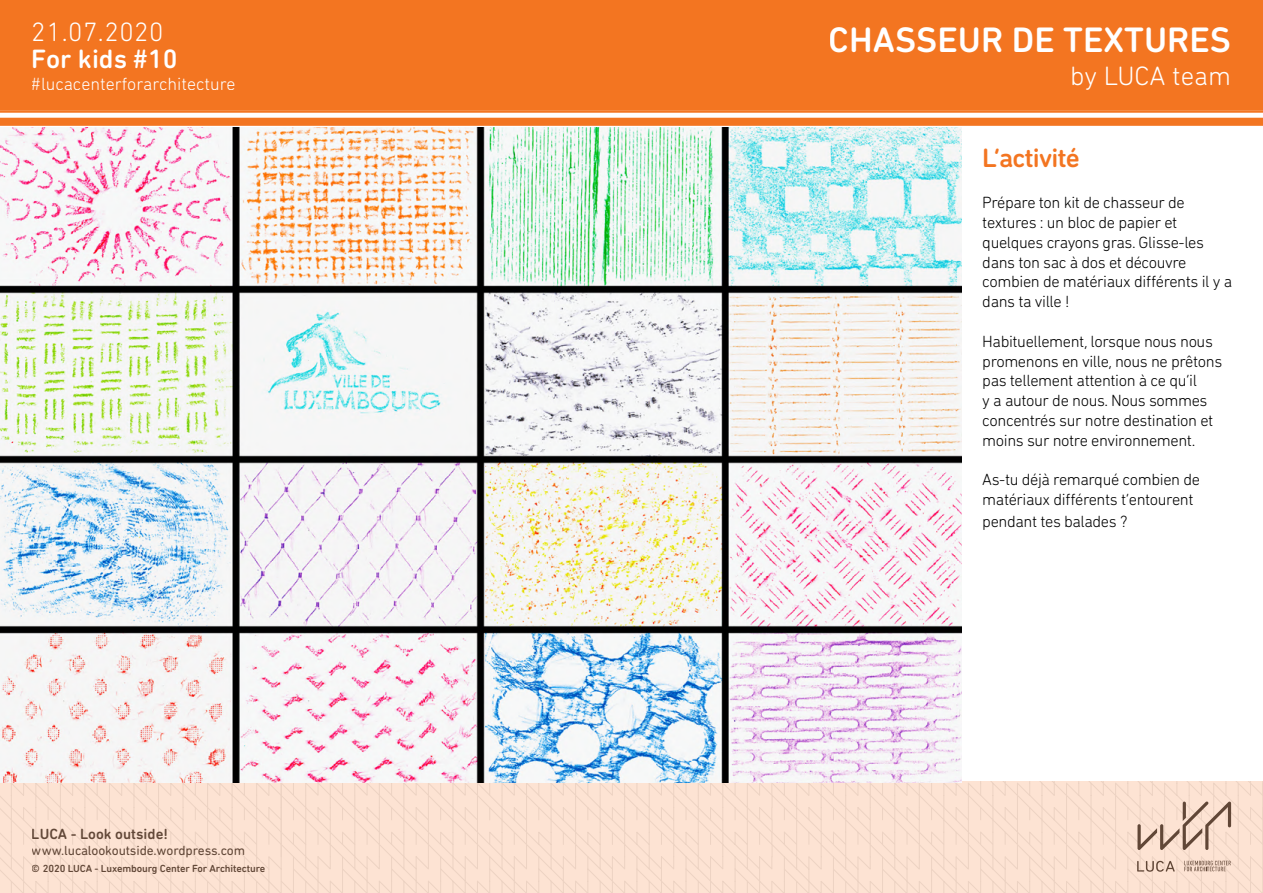
<style>
.page{position:relative;width:1263px;height:893px;background:#fff}
.page>*{position:absolute;margin:0;border:0;box-sizing:border-box;transform-origin:0 0}
.t1{font:500 36px "DIN Next Rounded LT Pro";color:#fff}
.t2{font:300 27px "DIN Next Rounded LT Pro";color:#fff}
.t3{font:500 27px "DIN Next Rounded LT Pro";color:#fff}
.t4{font:500 27px "DIN Next Rounded LT Pro";letter-spacing:-.025em;color:#f37521}
.t5{font:300 18px "DIN Next Rounded LT Pro";color:#fff}
.t6{font:300 16.5px/19.8px "DIN Next Rounded LT Pro";letter-spacing:-.025em;color:#000}
.t7{font:500 15px "DIN Next Rounded LT Pro";color:#4d4d4d}
.t8{font:13.5px "DIN Next Rounded LT Pro";letter-spacing:-.01em;color:#4d4d4d}
.t9{font:500 10.5px "DIN Next Rounded LT Pro";letter-spacing:-.01em;color:#4d4d4d}
</style>
<div class="page">
<svg style="left:772px;top:780px;width:491px;height:113px;background:#fae0d0"></svg>
<svg style="left:282px;top:783px;width:490px;height:11px;background:#fae0d0"></svg>
<svg style="left:282px;top:794px;width:490px;height:99px;background:#fae0d0"></svg>
<svg style="left:0;top:783px;width:282px;height:110px;background:#fae0d0"></svg>
<svg style="left:1184px;top:861px;width:47px;height:10px"></svg>
<svg style="left:1137px;top:861px;width:38px;height:11px"></svg>
<svg style="left:1137px;top:801px;width:94px;height:49px;background:#ddc3b3"></svg>
<img style="left:0;top:128px;width:961px;height:655px">
<div style="left:0;top:0;width:1263px;height:125px;background:#f37521"></div>
<svg style="left:0;top:113px;width:1263px;height:5px;background:#fef7f2"></svg>
<h2 class="t2" style="left:32px;top:16px;width:133px">21.07.2020</h2>
<h2 class="t3" style="left:32px;top:43px;width:147px">For kids #10</h2>
<p class="t5" style="left:32px;top:73px;width:205px">#lucacenterforarchitecture</p>
<p class="t7" style="left:32px;top:825px;width:138px">LUCA - Look outside!</p>
<p class="t8" style="left:32px;top:843px;width:215px">www.lucalookoutside.wordpress.com</p>
<p class="t9" style="left:32px;top:862px;width:235px">© 2020 LUCA - Luxembourg Center For Architecture</p>
<h1 class="t1" style="left:829px;top:19px;width:404px">Chasseur de textures</h1>
<h2 class="t2" style="left:1070px;top:60px;width:162px">by LUCA team</h2>
<h2 class="t4" style="left:982px;top:142px;width:99px">L’activité</h2>
<p class="t6" style="left:982px;top:192px;width:251px">Prépare ton kit de chasseur de textures : un bloc de papier et quelques crayons gras. Glisse-les dans ton sac à dos et découvre combien de matériaux différents il y a dans ta ville !</p>
<p class="t6" style="left:982px;top:331px;width:241px">Habituellement, lorsque nous nous promenons en ville, nous ne prêtons pas tellement attention à ce qu’il<br>y a autour de nous. Nous sommes concentrés sur notre destination et moins sur notre environnement.</p>
<p class="t6" style="left:982px;top:470px;width:219px">As-tu déjà remarqué combien de matériaux différents t’entourent</p>
<p class="t6" style="left:982px;top:511px;width:147px">pendant tes balades ?</p>
</div>
